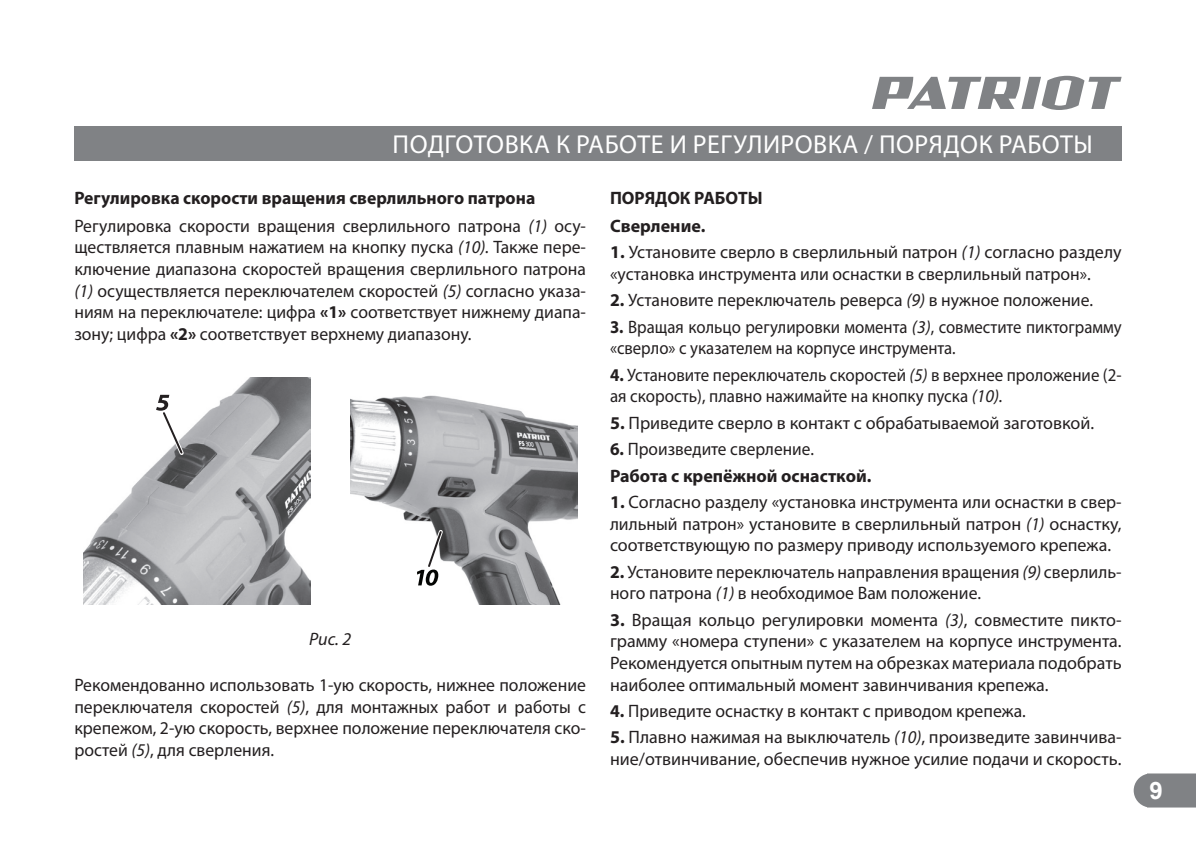
<style>
.page{position:relative;width:1196px;height:847px;background:#fff}
.page>*{position:absolute;margin:0;border:0;box-sizing:border-box;transform-origin:0 0}
.t1{font:26px "Myriad Pro";letter-spacing:.02em;color:#fff}
.t2{font:700 24px "Arial";color:#fff}
.t3{font:18px/21.6px "Myriad Pro";color:#231f20}
.t4{font:18px/21.6px "Myriad Pro";color:#231f20;scale:.94 1}
.t5{font:18px/21.6px "Myriad Pro";color:#231f20;scale:.93 1}
.t6{font:700 18px/26.4px "Myriad Pro";color:#231f20;scale:.96 1}
.t7{font:700 18px/27.2px "Myriad Pro";color:#231f20}
.t8{font:italic 18px "Myriad Pro";color:#231f20}
.s1{font-weight:700}
.s2{font-style:italic}
.s3{font-weight:400}
</style>
<div class="page">
<svg style="left:1133px;top:773px;width:62px;height:34px"></svg>
<svg style="left:872px;top:76px;width:249px;height:34px"></svg>
<div style="left:74px;top:127px;width:1047px;height:34px;background:#808285"></div>
<img style="left:350px;top:395px;width:227px;height:209px">
<img style="left:83px;top:377px;width:227px;height:227px">
<svg style="left:156px;top:395px;width:31px;height:63px"></svg>
<svg style="left:417px;top:526px;width:29px;height:59px"></svg>
<h1 class="t1" style="left:392px;top:129px;width:701px">ПОДГОТОВКА К РАБОТЕ И РЕГУЛИРОВКА / ПОРЯДОК РАБОТЫ</h1>
<p class="t3" style="left:74px;top:184px;width:513px;line-height:27.2px"><span class="s1">Регулировка скорости вращения сверлильного патрона<br></span>Регулировка скорости вращения сверлильного патрона <span class="s2">(1)</span> осу-</p>
<p class="t3" style="left:74px;top:236px;width:513px;text-align:justify">ществляется плавным нажатием на кнопку пуска <span class="s2">(10).</span> Также пере&shy;ключение диапазона скоростей вращения сверлильного патрона <span class="s2">(1)</span> осуществляется переключателем скоростей <span class="s2">(5)</span> согласно указа&shy;ниям на переключателе: цифра <span class="s1">«1»</span> соответствует нижнему диапа&shy;зону; цифра <span class="s1">«2»</span> соответствует верхнему диапазону.</p>
<p class="t7" style="left:610px;top:185px;width:154px">ПОРЯДОК РАБОТЫ<br>Сверление.</p>
<p class="t3" style="left:610px;top:241px;width:513px"><span class="s1">1.</span> Установите сверло в сверлильный патрон <span class="s2">(1)</span> согласно разделу «установка инструмента или оснастки в сверлильный патрон».</p>
<p class="t3" style="left:610px;top:289px;width:484px"><span class="s1">2.</span> Установите переключатель реверса <span class="s2">(9)</span> в нужное положение.</p>
<p class="t5" style="left:610px;top:315px;width:551px"><span class="s1">3.</span> Вращая кольцо регулировки момента <span class="s2">(3)</span>, совместите пиктограмму «сверло» с указателем на корпусе инструмента.</p>
<p class="t4" style="left:610px;top:363px;width:545px"><span class="s1">4.</span> Установите переключатель скоростей <span class="s2">(5)</span> в верхнее проложение (2- ая скорость), плавно нажимайте на кнопку пуска <span class="s2">(10).</span></p>
<p class="t3" style="left:610px;top:411px;width:485px"><span class="s1">5.</span> Приведите сверло в контакт с обрабатываемой заготовкой.</p>
<p class="t6" style="left:610px;top:436px;width:274px">6. <span class="s3">Произведите сверление.<br></span>Работа с крепёжной оснасткой.</p>
<p class="t3" style="left:610px;top:491px;width:513px;text-align:justify"><span class="s1">1.</span> Согласно разделу «установка инструмента или оснастки в свер&shy;лильный патрон» установите в сверлильный патрон <span class="s2">(1)</span> оснастку, соответствующую по размеру приводу используемого крепежа.</p>
<p class="t3" style="left:610px;top:560px;width:513px"><span class="s1">2.</span> Установите переключатель направления вращения <span class="s2">(9)</span> сверлиль&shy;ного патрона <span class="s2">(1)</span> в необходимое Вам положение.</p>
<p class="t3" style="left:610px;top:608px;width:513px;text-align:justify"><span class="s1">3.</span> Вращая кольцо регулировки момента <span class="s2">(3)</span>, совместите пикто&shy;грамму «номера ступени» с указателем на корпусе инструмента.<br>Рекомендуется опытным путем на обрезках материала подобрать наиболее оптимальный момент завинчивания крепежа.</p>
<p class="t3" style="left:610px;top:699px;width:417px"><span class="s1">4.</span> Приведите оснастку в контакт с приводом крепежа.</p>
<p class="t3" style="left:610px;top:726px;width:513px"><span class="s1">5.</span> Плавно нажимая на выключатель <span class="s2">(10)</span>, произведите завинчива&shy;ние/отвинчивание, обеспечив нужное усилие подачи и скорость.</p>
<p class="t8" style="left:309px;top:627px;width:44px">Рис. 2</p>
<p class="t3" style="left:74px;top:674px;width:513px;text-align:justify">Рекомендованно использовать 1-ую скорость, нижнее положение переключателя скоростей <span class="s2">(5)</span>, для монтажных работ и работы с крепежом, 2-ую скорость, верхнее положение переключателя ско&shy;ростей <span class="s2">(5)</span>, для сверления.</p>
<h2 class="t2" style="left:1149px;top:774px;width:15px">9</h2>
</div>
